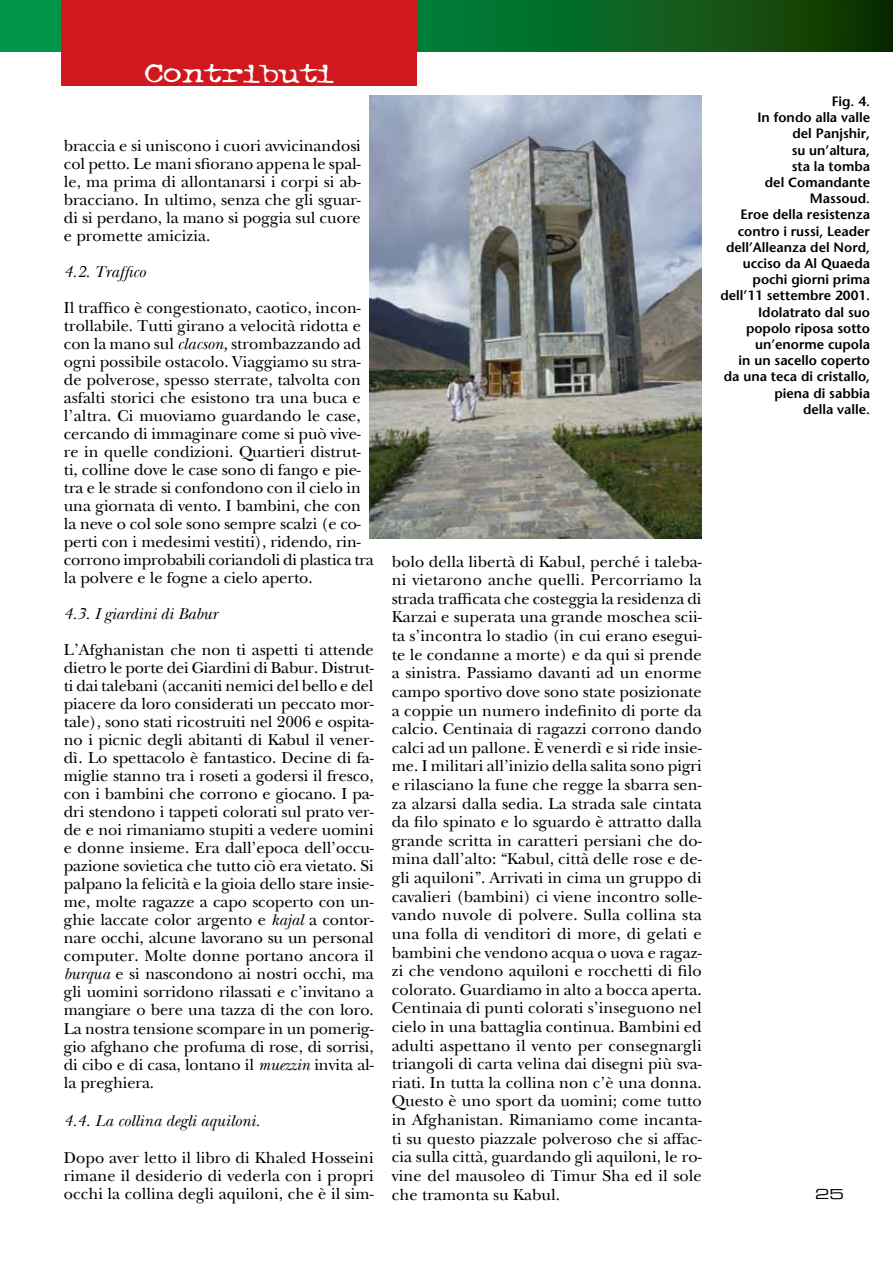
<style>
.page{position:relative;width:893px;height:1263px;background:#fff}
.page>*{position:absolute;margin:0;border:0;box-sizing:border-box;transform-origin:0 0}
.t1{font:30px "Typewriter OS Oldstyle";color:#fff;scale:1.35 1}
.t2{font:16.5px/18px "New Baskerville";color:#000;text-align:justify}
.t3{font:italic 16.5px "New Baskerville";letter-spacing:.005em;color:#000}
.t4{font:600 13.5px/16.2px "Stone Sans";color:#000;text-align:right}
.t5{font:13.5px "Eurostile Extended Two";color:#000;scale:1.11 1}
.s1{font-style:italic}
</style>
<div class="page">
<svg style="left:0;top:0;width:893px;height:51px"></svg>
<div style="left:61px;top:0;width:356px;height:85px;background:#d0181f"></div>
<img style="left:369px;top:96px;width:332px;height:442px">
<h1 class="t1" style="left:144px;top:56px;width:142px">Contributi</h1>
<p class="t2" style="left:64px;top:137px;width:299px">braccia e si uniscono i cuori avvicinandosi col petto. Le mani sfiorano appena le spal&shy;le, ma prima di allontanarsi i corpi si ab&shy;bracciano. In ultimo, senza che gli sguar&shy;di si perdano, la mano si poggia sul cuore e promette amicizia.</p>
<p class="t3" style="left:64px;top:262px;width:83px">4.2. Traffico</p>
<p class="t2" style="left:64px;top:299px;width:312px;text-align:left">Il traffico è congestionato, caotico, incon&shy;trollabile. Tutti girano a velocità ridotta e con la mano sul <span class="s1">clacson,</span> strombazzando ad ogni possibile ostacolo. Viaggiamo su stra&shy;de polverose, spesso sterrate, talvolta con asfalti storici che esistono tra una buca e l’altra. Ci muoviamo guardando le case, cercando di immaginare come si può vive&shy;re in quelle condizioni. Quartieri distrut&shy;ti, colline dove le case sono di fango e pie&shy;tra e le strade si confondono con il cielo in una giornata di vento. I bambini, che con la neve o col sole sono sempre scalzi (e co&shy;perti con i medesimi vestiti), ridendo, rin&shy;corrono improbabili coriandoli di plastica tra la polvere e le fogne a cielo aperto.</p>
<p class="t3" style="left:64px;top:604px;width:155px">4.3. I giardini di Babur</p>
<p class="t2" style="left:64px;top:641px;width:312px">L’Afghanistan che non ti aspetti ti attende dietro le porte dei Giardini di Babur. Distrut&shy;ti dai talebani (accaniti nemici del bello e del piacere da loro considerati un peccato mor&shy;tale), sono stati ricostruiti nel 2006 e ospita&shy;no i picnic degli abitanti di Kabul il vener&shy;dì. Lo spettacolo è fantastico. Decine di fa&shy;miglie stanno tra i roseti a godersi il fresco, con i bambini che corrono e giocano. I pa&shy;dri stendono i tappeti colorati sul prato ver&shy;de e noi rimaniamo stupiti a vedere uomini e donne insieme. Era dall’epoca dell’occu&shy;pazione sovietica che tutto ciò era vietato. Si palpano la felicità e la gioia dello stare insie&shy;me, molte ragazze a capo scoperto con un&shy;ghie laccate color argento e <span class="s1">kajal</span> a contor&shy;nare occhi, alcune lavorano su un personal computer. Molte donne portano ancora il <span class="s1">burqua</span> e si nascondono ai nostri occhi, ma gli uomini sorridono rilassati e c’invitano a mangiare o bere una tazza di the con loro.<br>La nostra tensione scompare in un pomerig&shy;gio afghano che profuma di rose, di sorrisi, di cibo e di casa, lontano il <span class="s1">muezzin</span> invita al&shy;la preghiera.</p>
<p class="t3" style="left:64px;top:1111px;width:198px">4.4. La collina degli aquiloni.</p>
<p class="t2" style="left:64px;top:1149px;width:311px">Dopo aver letto il libro di Khaled Hosseini rimane il desiderio di vederla con i propri occhi la collina degli aquiloni, che è il sim-</p>
<p class="t2" style="left:392px;top:552px;width:312px;line-height:18.6px">bolo della libertà di Kabul, perché i taleba&shy;ni vietarono anche quelli. Percorriamo la strada trafficata che costeggia la residenza di Karzai e superata una grande moschea scii&shy;ta s’incontra lo stadio (in cui erano esegui&shy;te le condanne a morte) e da qui si prende a sinistra. Passiamo davanti ad un enorme campo sportivo dove sono state posizionate a coppie un numero indefinito di porte da calcio. Centinaia di ragazzi corrono dando calci ad un pallone. È venerdì e si ride insie&shy;me. I militari all’inizio della salita sono pigri e rilasciano la fune che regge la sbarra sen&shy;za alzarsi dalla sedia. La strada sale cintata da filo spinato e lo sguardo è attratto dalla grande scritta in caratteri persiani che do&shy;mina dall’alto: “Kabul, città delle rose e de&shy;gli aquiloni”. Arrivati in cima un gruppo di cavalieri (bambini) ci viene incontro solle&shy;vando nuvole di polvere. Sulla collina sta una folla di venditori di more, di gelati e bambini che vendono acqua o uova e ragaz&shy;zi che vendono aquiloni e rocchetti di filo colorato. Guardiamo in alto a bocca aperta.<br>Centinaia di punti colorati s’inseguono nel cielo in una battaglia continua. Bambini ed adulti aspettano il vento per consegnargli triangoli di carta velina dai disegni più sva&shy;riati. In tutta la collina non c’è una donna.<br>Questo è uno sport da uomini; come tutto in Afghanistan. Rimaniamo come incanta&shy;ti su questo piazzale polveroso che si affac&shy;cia sulla città, guardando gli aquiloni, le ro&shy;vine del mausoleo di Timur Sha ed il sole che tramonta su Kabul.</p>
<p class="t4" style="left:720px;top:93px;width:151px">Fig. 4.<br>In fondo alla valle<br>del Panjshir,<br>su un’altura,<br>sta la tomba<br>del Comandante<br>Massoud.<br>Eroe della resistenza contro i russi, Leader dell’Alleanza del Nord, ucciso da Al Quaeda pochi giorni prima dell’11 settembre 2001.<br>Idolatrato dal suo popolo riposa sotto un’enorme cupola<br>in un sacello coperto da una teca di cristallo, piena di sabbia<br>della valle.</p>
<p class="t5" style="left:815px;top:1185px;width:28px">25</p>
</div>
